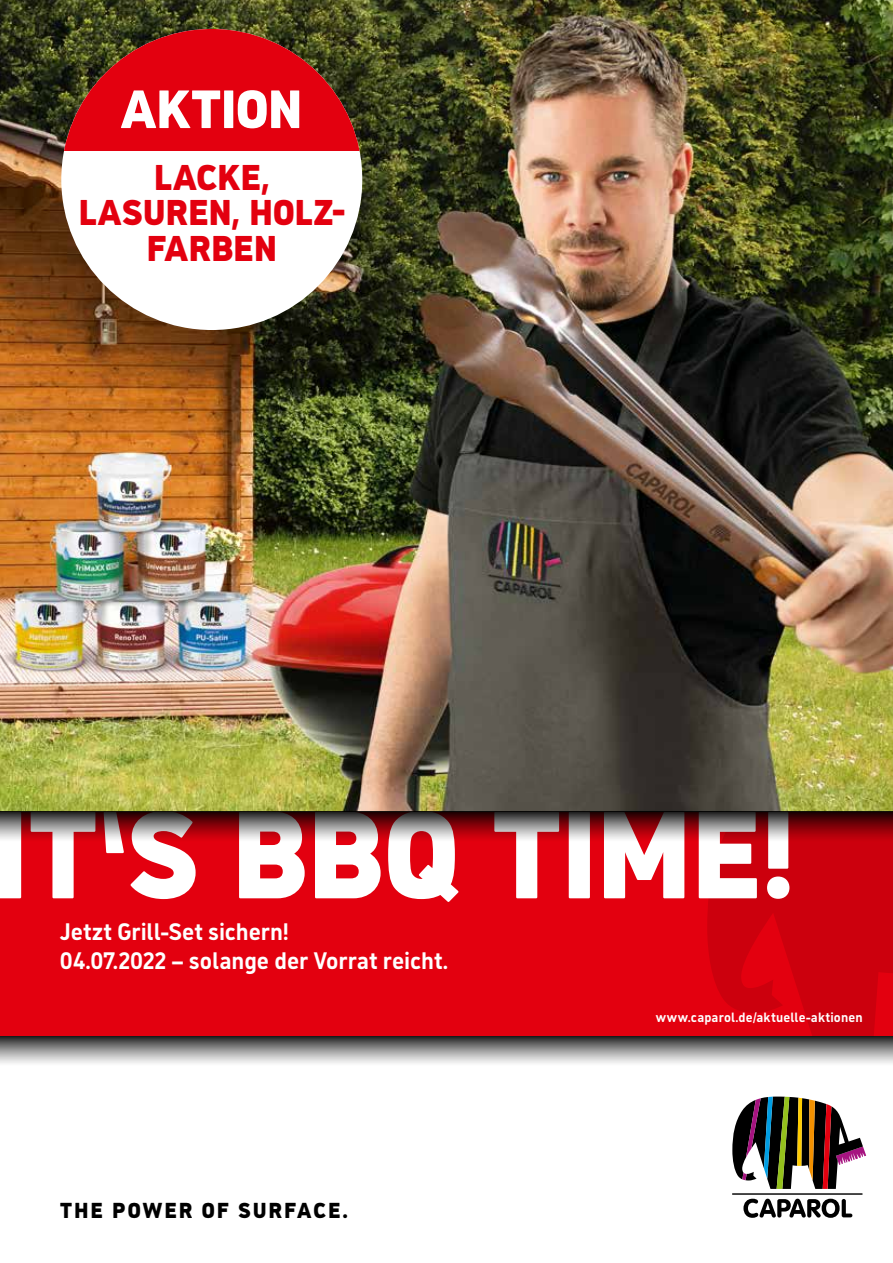
<style>
.page{position:relative;width:893px;height:1263px;background:#fff}
.page>*{position:absolute;margin:0;border:0;box-sizing:border-box;transform-origin:0 0}
.t1{font:900 54px "CAP Elephant";letter-spacing:-.015em;color:#fff}
.t2{font:900 36px/35.2px "CAP Elephant";letter-spacing:-.005em;color:#e3000f;text-align:center}
.t3{font:700 24px/28.5px "CAP Elephant";color:#fff}
.t4{font:900 21.75px "CAP Elephant";letter-spacing:.09em;color:#000}
.t5{font:700 13.5px "CAP Elephant";letter-spacing:.01em;color:#fff}
</style>
<div class="page">
<svg style="left:732px;top:1096px;width:134px;height:93px"></svg>
<svg style="left:743px;top:1199px;width:109px;height:19px"></svg>
<hr style="left:732px;top:1193px;width:131px;height:2px;background:#000">
<div style="left:0;top:812px;width:893px;height:224px;background:linear-gradient(to right,#e8000f,#d7000e)"></div>
<svg style="left:0;top:842px;width:789px;height:60px"></svg>
<div style="left:0;top:1036px;width:893px;height:30px;background:linear-gradient(to bottom,#2a2a2a,#fff)"></div>
<img style="left:0;top:0;width:893px;height:812px">
<div style="left:61px;top:29px;width:301px;height:301px;background:#fff;border-radius:50%"></div>
<svg style="left:61px;top:29px;width:301px;height:121px;fill:#e3000f"></svg>
<svg style="left:0;top:812px;width:893px;height:30px"></svg>
<h1 class="t1" style="left:121px;top:78px;width:184px">AKTION</h1>
<h2 class="t2" style="left:78px;top:160px;width:268px">LACKE,<br>LASUREN, HOLZ-<br>FARBEN</h2>
<p class="t3" style="left:60px;top:918px;width:390px">Jetzt Grill-Set sichern!<br>04.07.2022 – solange der Vorrat reicht.</p>
<p class="t4" style="left:60px;top:1197px;width:289px">THE POWER OF SURFACE.</p>
<p class="t5" style="left:656px;top:1009px;width:208px">www.caparol.de/aktuelle-aktionen</p>
</div>
